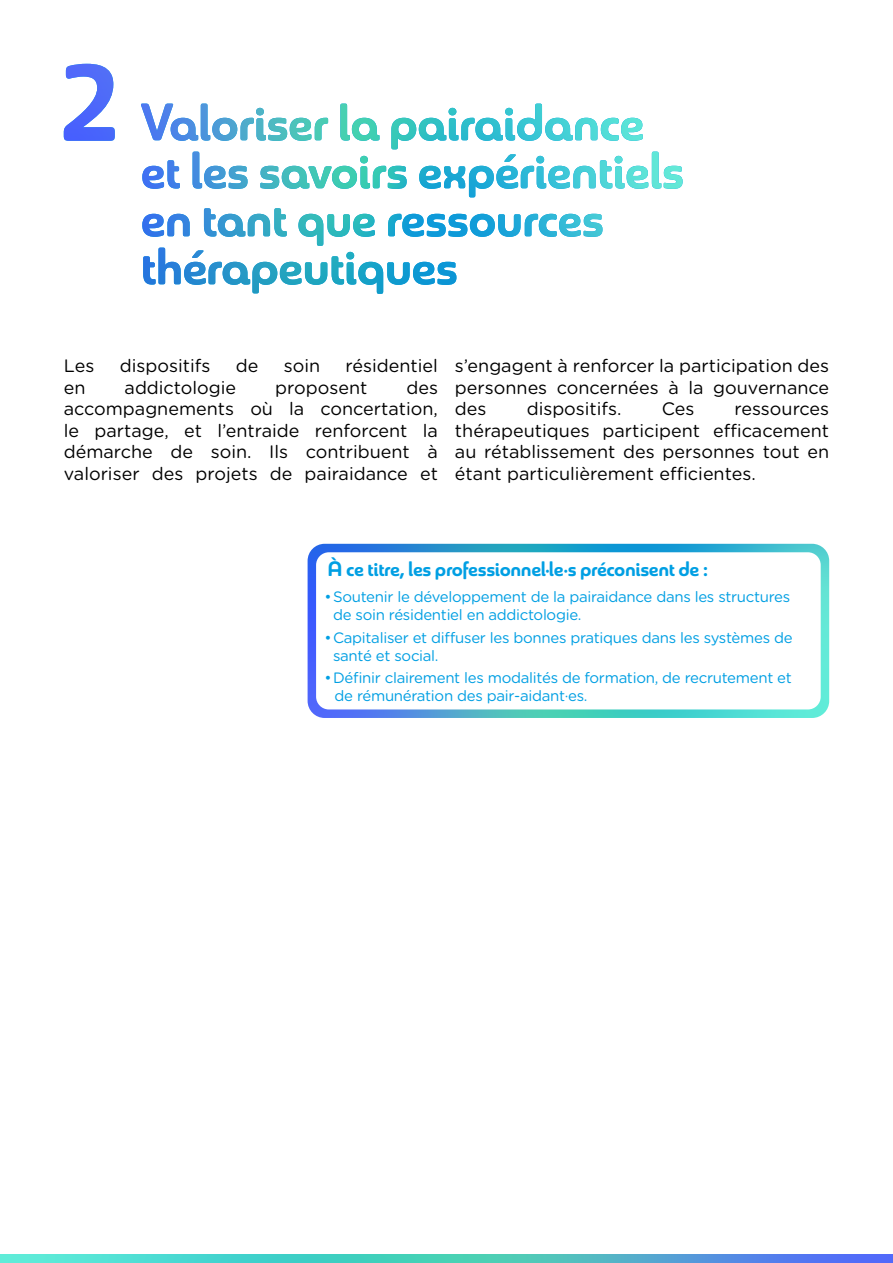
<style>
.page{position:relative;width:893px;height:1263px;background:#fff}
.page>*{position:absolute;margin:0;border:0;box-sizing:border-box;transform-origin:0 0}
.t1{font:21px "Sangli Nor Bol";letter-spacing:-.02em;color:#009fe3}
.t2{font:18px/21.6px "Gotham Rounded";color:#000;text-align:justify}
.t3{font:15px/18px "Gotham Rounded";letter-spacing:-.02em;color:#009fe3}
</style>
<div class="page">
<svg style="left:142px;top:141px;width:541px;height:153px"></svg>
<img style="left:64px;top:64px;width:579px;height:77px">
<img style="left:308px;top:544px;width:521px;height:174px">
<div style="left:316px;top:552px;width:505px;height:157px;background:#fff;border-radius:13px"></div>
<img style="left:0;top:1254px;width:893px;height:9px">
<p class="t2" style="left:64px;top:354px;width:32px">Les</p>
<p class="t2" style="left:120px;top:354px;width:92px">dispositifs</p>
<p class="t2" style="left:236px;top:354px;width:24px">de</p>
<p class="t2" style="left:284px;top:354px;width:38px">soin</p>
<p class="t2" style="left:346px;top:354px;width:94px">résidentiel</p>
<p class="t2" style="left:64px;top:376px;width:23px">en</p>
<p class="t2" style="left:125px;top:376px;width:113px">addictologie</p>
<p class="t2" style="left:275px;top:376px;width:94px">proposent</p>
<p class="t2" style="left:64px;top:376px;width:376px;text-indent:343px">des accompagnements où la concertation, le partage, et l’entraide renforcent la démarche de soin. Ils contribuent à valoriser des projets de pairaidance et</p>
<p class="t2" style="left:455px;top:354px;width:376px">s’engagent à renforcer la participation des personnes concernées à la gouvernance des</p>
<p class="t2" style="left:527px;top:397px;width:96px">dispositifs.</p>
<p class="t2" style="left:662px;top:397px;width:34px">Ces</p>
<p class="t2" style="left:455px;top:397px;width:376px;text-indent:280px">ressources thérapeutiques participent efficacement au rétablissement des personnes tout en étant particulièrement efficientes.</p>
<p class="t1" style="left:328px;top:556px;width:382px">À ce titre, les professionnel·le·s préconisent de :</p>
<p class="t3" style="left:333px;top:587px;width:459px;text-indent:-9px">•Soutenir le développement de la pairaidance dans les structures de soin résidentiel en addictologie.</p>
<p class="t3" style="left:333px;top:628px;width:461px;text-indent:-9px">•Capitaliser et diffuser les bonnes pratiques dans les systèmes de santé et social.</p>
<p class="t3" style="left:335px;top:668px;width:459px;text-indent:-10px">•Définir clairement les modalités de formation, de recrutement et de rémunération des pair-aidant·es.</p>
</div>
